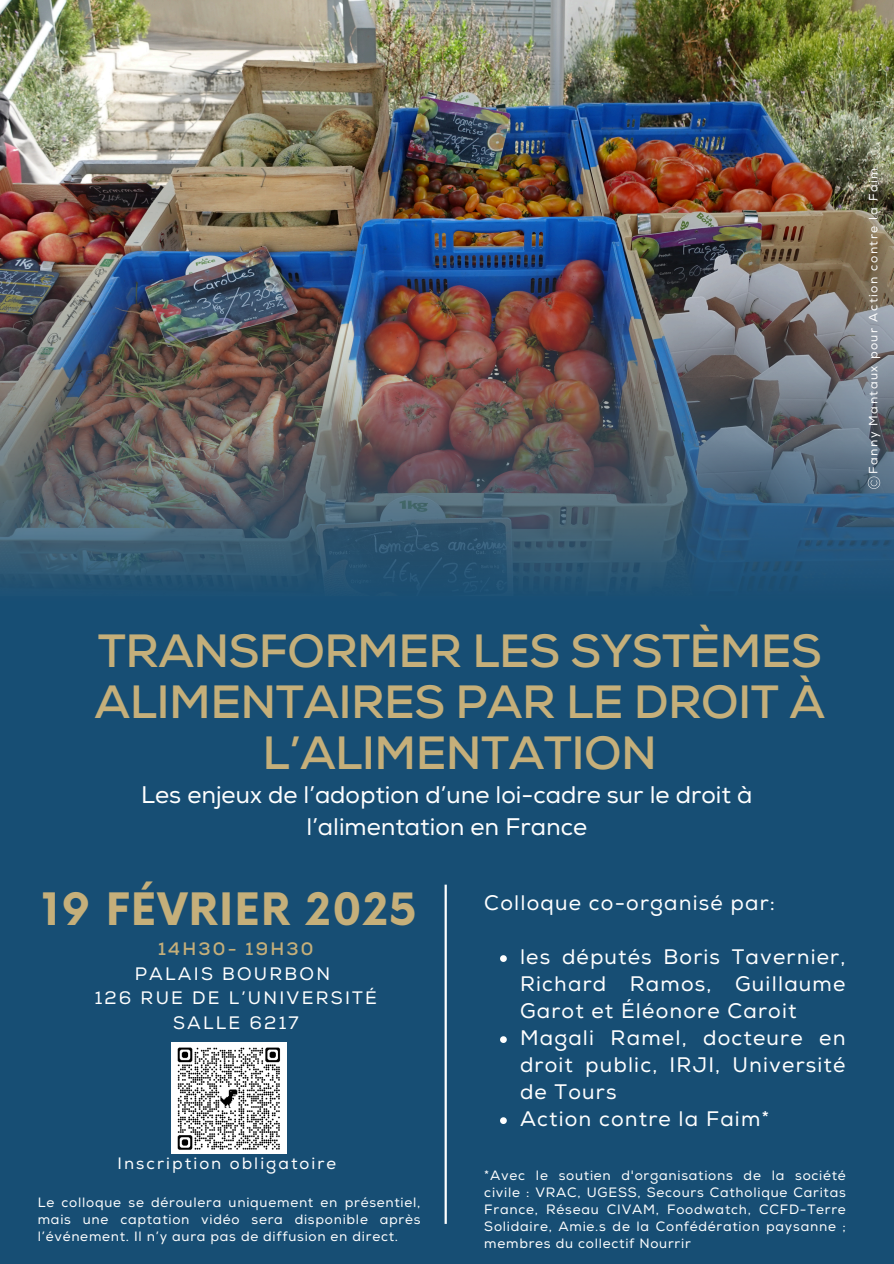
<style>
.page{position:relative;width:894px;height:1264px;background:#fff}
.page>*{position:absolute;margin:0;border:0;box-sizing:border-box;transform-origin:0 0}
.t1{font:700 46.5px/50.7px "Nexa";letter-spacing:-.015em;color:#c5af7a;text-align:center}
.t2{font:700 43.5px "Now";letter-spacing:.03em;color:#c5af7a}
.t3{font:24px/31.5px "Nexa";color:#fff;text-align:center}
.t4{font:21px/27px "Nexa";letter-spacing:.055em;color:#fff;text-align:justify}
.t5{font:18px/24.8px "Nexa";letter-spacing:.125em;color:#fff;text-align:center}
.t6{font:16.5px "Nexa";letter-spacing:.125em;color:#fff}
.t7{font:13.5px/16.8px "Nexa";letter-spacing:.055em;color:#fff;text-align:justify}
.t8{font:12px "Nexa";letter-spacing:.125em;color:#fff}
.s1{font-weight:700;color:#c5af7a}
</style>
<div class="page">
<div style="left:0;top:0;width:893px;height:1263px;background:#174e74"></div>
<img style="left:0;top:0;width:893px;height:235px">
<img style="left:0;top:235px;width:893px;height:356px">
<hr style="left:444px;top:884px;width:2px;height:339px;background:#fff">
<img style="left:172px;top:1042px;width:114px;height:111px">
<svg style="left:867px;top:476px;width:12px;height:13px"></svg>
<svg style="left:500px;top:955px;width:6px;height:6px"></svg>
<svg style="left:500px;top:1036px;width:6px;height:6px"></svg>
<svg style="left:500px;top:1117px;width:6px;height:6px"></svg>
<p class="t8" style="left:865px;top:474px;width:308px;rotate:-90deg">Fanny Mantaux pour Action contre la Faim</p>
<p class="t1" style="left:95px;top:627px;width:731px">TRANSFORMER LES SYSTÈMES<br>ALIMENTAIRES PAR LE DROIT À<br>L’ALIMENTATION</p>
<p class="t3" style="left:141px;top:779px;width:612px">Les enjeux de l’adoption d’une loi-cadre sur le droit à l’alimentation en France</p>
<p class="t2" style="left:42px;top:885px;width:376px">19 FÉVRIER 2025</p>
<h1 class="t5" style="left:95px;top:936px;width:284px"><span class="s1">14H30- 19H30<br></span>PALAIS BOURBON<br>126 RUE DE L’UNIVERSITÉ<br>SALLE 6217</h1>
<h5 class="t6" style="left:118px;top:1153px;width:220px">Inscription obligatoire</h5>
<h3 class="t7" style="left:38px;top:1194px;width:384px">Le colloque se déroulera uniquement en présentiel, mais une captation vidéo sera disponible après l’événement. Il n’y aura pas de diffusion en direct.</h3>
<h2 class="t4" style="left:484px;top:890px;width:292px">Colloque co-organisé par:</h2>
<p class="t4" style="left:520px;top:944px;width:327px">les députés Boris Tavernier, Richard Ramos, Guillaume Garot et Éléonore Caroit</p>
<p class="t4" style="left:520px;top:1025px;width:327px">Magali Ramel, docteure en droit public, IRJI, Université de Tours</p>
<h4 class="t4" style="left:520px;top:1106px;width:251px">Action contre la Faim*</h4>
<p class="t7" style="left:484px;top:1167px;width:363px">*Avec le soutien d'organisations de la société civile : VRAC, UGESS, Secours Catholique Caritas France, Réseau CIVAM, Foodwatch, CCFD-Terre Solidaire, Amie.s de la Confédération paysanne ; membres du collectif Nourrir</p>
</div>
